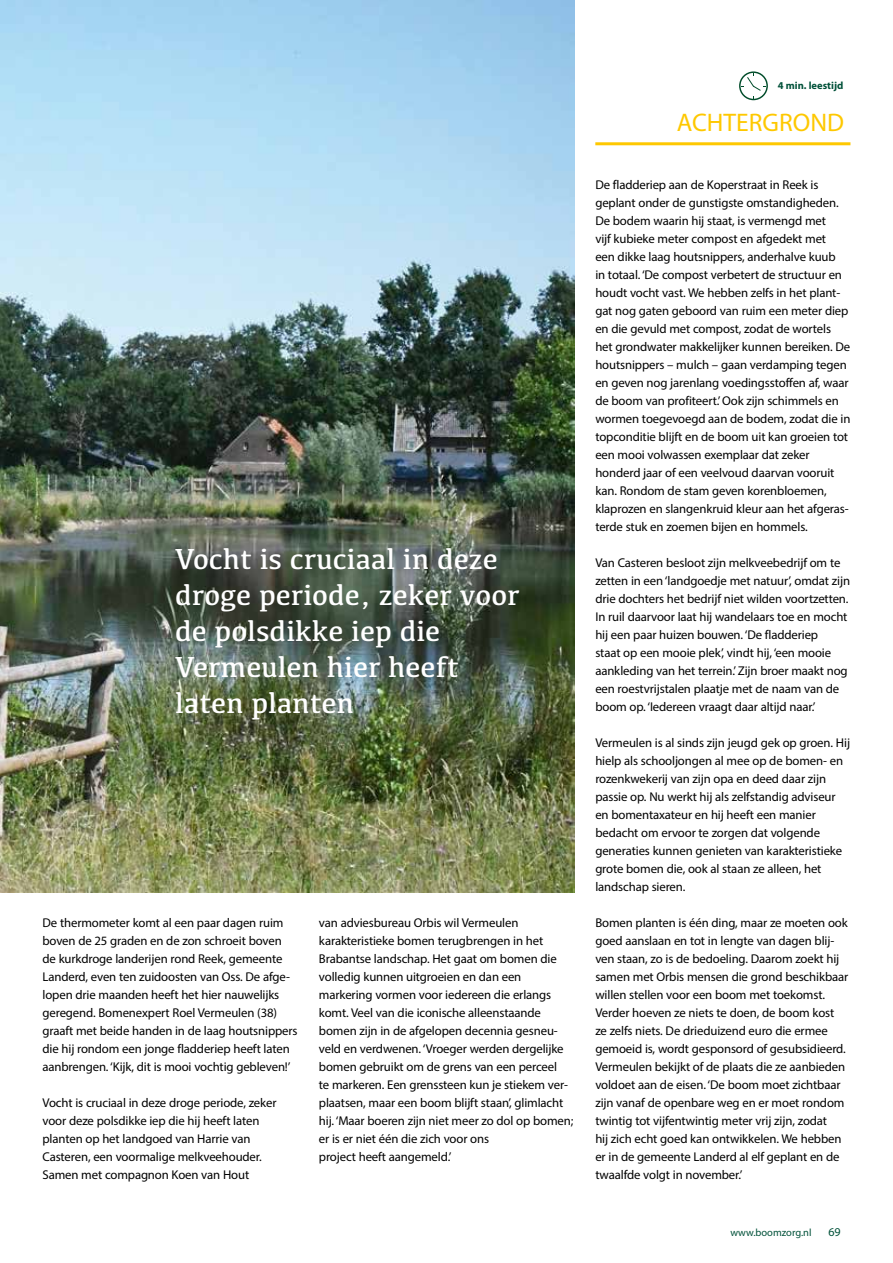
<style>
.page{position:relative;width:893px;height:1263px;background:#fff}
.page>*{position:absolute;margin:0;border:0;box-sizing:border-box;transform-origin:0 0}
.t1{font:30px/36px "Kefa";color:#fff}
.t2{font:25.5px "Myriad Pro";color:#fec800}
.t3{font:12.75px/18px "Myriad Pro";letter-spacing:-.01em;color:#000}
.t4{font:12px "Myriad Pro";color:#005139}
.t5{font:10.5px "Myriad Pro";color:#005139}
.t6{font:700 10.5px "Myriad Pro";color:#005139}
</style>
<div class="page">
<hr style="left:595px;top:142px;width:255px;height:3px;background:#fec800">
<img style="left:0;top:0;width:574px;height:892px">
<svg style="left:739px;top:71px;width:29px;height:29px"></svg>
<h1 class="t1" style="left:175px;top:540px;width:346px">Vocht is cruciaal in deze droge periode, zeker voor de polsdikke iep die<br>Vermeulen hier heeft laten planten</h1>
<p class="t3" style="left:43px;top:914px;width:257px">De thermometer komt al een paar dagen ruim boven de 25 graden en de zon schroeit boven de kurkdroge landerijen rond Reek, gemeente Landerd, even ten zuidoosten van Oss. De afge&shy;lopen drie maanden heeft het hier nauwelijks geregend. Bomenexpert Roel Vermeulen (38) graaft met beide handen in de laag houtsnippers die hij rondom een jonge fladderiep heeft laten aanbrengen. ‘Kijk, dit is mooi vochtig gebleven!’</p>
<p class="t3" style="left:43px;top:1094px;width:235px">Vocht is cruciaal in deze droge periode, zeker voor deze polsdikke iep die hij heeft laten planten op het landgoed van Harrie van Casteren, een voormalige melkveehouder.<br>Samen met compagnon Koen van Hout</p>
<p class="t3" style="left:319px;top:914px;width:256px">van adviesbureau Orbis wil Vermeulen karakteristieke bomen terugbrengen in het Brabantse landschap. Het gaat om bomen die volledig kunnen uitgroeien en dan een markering vormen voor iedereen die erlangs komt. Veel van die iconische alleenstaande bomen zijn in de afgelopen decennia gesneu&shy;veld en verdwenen. ‘Vroeger werden dergelijke bomen gebruikt om de grens van een perceel<br>te markeren. Een grenssteen kun je stiekem ver&shy;plaatsen, maar een boom blijft staan’, glimlacht hij. ‘Maar boeren zijn niet meer zo dol op bomen; er is er niet één die zich voor ons<br>project heeft aangemeld.’</p>
<p class="t6" style="left:778px;top:79px;width:67px">4 min. leestijd</p>
<h2 class="t2" style="left:677px;top:107px;width:169px">ACHTERGROND</h2>
<p class="t3" style="left:595px;top:176px;width:257px">De fladderiep aan de Koperstraat in Reek is geplant onder de gunstigste omstandigheden.<br>De bodem waarin hij staat, is vermengd met<br>vijf kubieke meter compost en afgedekt met<br>een dikke laag houtsnippers, anderhalve kuub<br>in totaal. ‘De compost verbetert de structuur en houdt vocht vast. We hebben zelfs in het plant&shy;gat nog gaten geboord van ruim een meter diep en die gevuld met compost, zodat de wortels het grondwater makkelijker kunnen bereiken. De houtsnippers – mulch – gaan verdamping tegen en geven nog jarenlang voedingsstoffen af, waar de boom van profiteert.’ Ook zijn schimmels en wormen toegevoegd aan de bodem, zodat die in topconditie blijft en de boom uit kan groeien tot een mooi volwassen exemplaar dat zeker honderd jaar of een veelvoud daarvan vooruit kan. Rondom de stam geven korenbloemen, klaprozen en slangenkruid kleur aan het afgeras&shy;terde stuk en zoemen bijen en hommels.</p>
<p class="t3" style="left:595px;top:554px;width:256px">Van Casteren besloot zijn melkveebedrijf om te zetten in een ‘landgoedje met natuur’, omdat zijn drie dochters het bedrijf niet wilden voortzetten.<br>In ruil daarvoor laat hij wandelaars toe en mocht hij een paar huizen bouwen. ‘De fladderiep<br>staat op een mooie plek’, vindt hij, ‘een mooie aankleding van het terrein.’ Zijn broer maakt nog een roestvrijstalen plaatje met de naam van de boom op. ‘Iedereen vraagt daar altijd naar.’</p>
<p class="t3" style="left:595px;top:734px;width:256px">Vermeulen is al sinds zijn jeugd gek op groen. Hij hielp als schooljongen al mee op de bomen- en rozenkwekerij van zijn opa en deed daar zijn passie op. Nu werkt hij als zelfstandig adviseur en bomentaxateur en hij heeft een manier bedacht om ervoor te zorgen dat volgende generaties kunnen genieten van karakteristieke grote bomen die, ook al staan ze alleen, het landschap sieren.</p>
<p class="t3" style="left:595px;top:914px;width:255px">Bomen planten is één ding, maar ze moeten ook goed aanslaan en tot in lengte van dagen blij&shy;ven staan, zo is de bedoeling. Daarom zoekt hij samen met Orbis mensen die grond beschikbaar willen stellen voor een boom met toekomst.<br>Verder hoeven ze niets te doen, de boom kost ze zelfs niets. De drieduizend euro die ermee gemoeid is, wordt gesponsord of gesubsidieerd.<br>Vermeulen bekijkt of de plaats die ze aanbieden voldoet aan de eisen. ‘De boom moet zichtbaar zijn vanaf de openbare weg en er moet rondom twintig tot vijfentwintig meter vrij zijn, zodat<br>hij zich echt goed kan ontwikkelen. We hebben er in de gemeente Landerd al elf geplant en de twaalfde volgt in november.’</p>
<p class="t5" style="left:730px;top:1226px;width:83px">www.boomzorg.nl</p>
<p class="t4" style="left:828px;top:1224px;width:14px">69</p>
</div>
